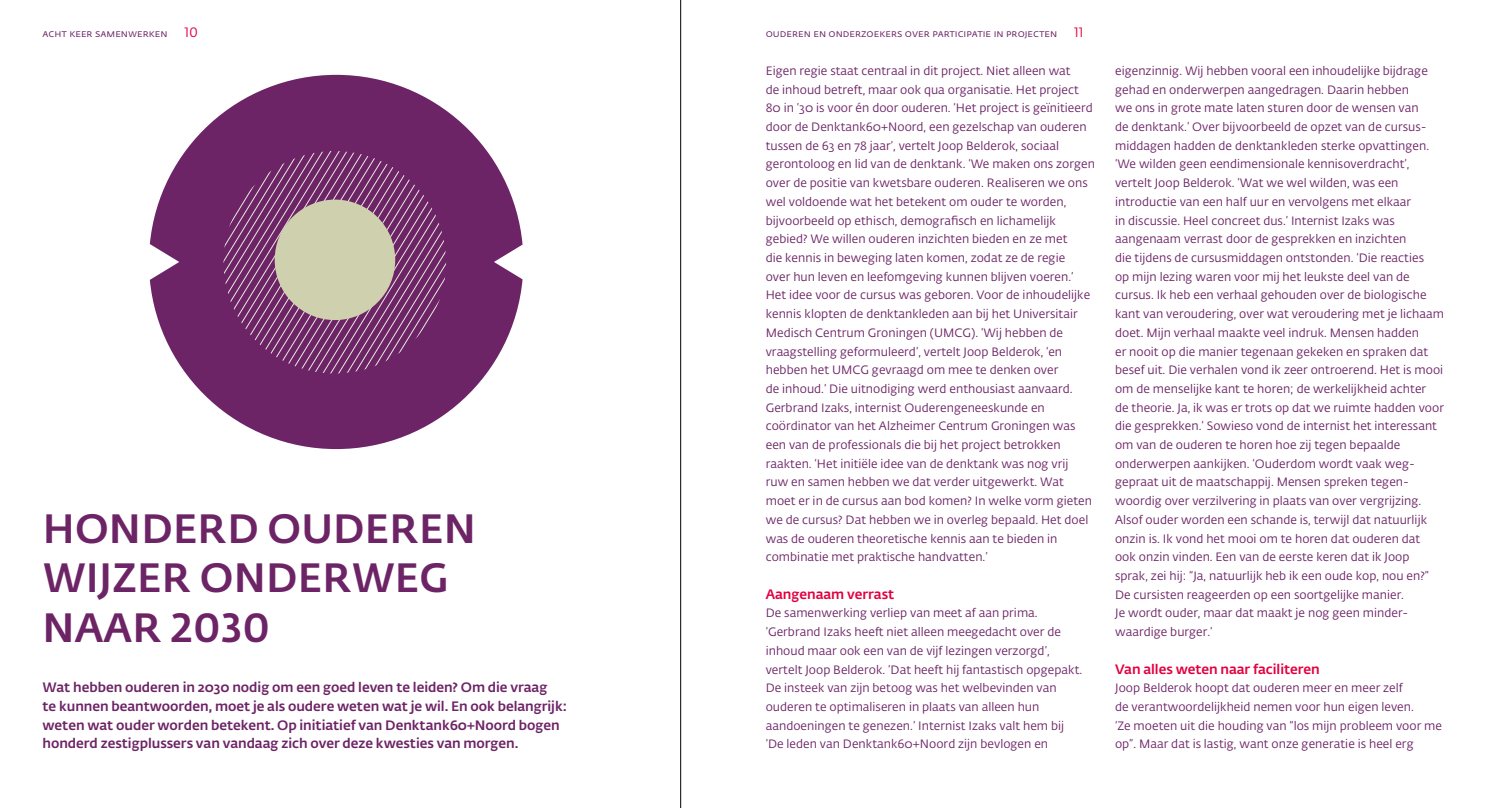
<style>
.page{position:relative;width:1489px;height:808px;background:#fff}
.page>*{position:absolute;margin:0;border:0;box-sizing:border-box;transform-origin:0 0}
.t1{font:500 40.5px/49.5px "Fedra Sans Alt Std";letter-spacing:.05em;color:#6d2466}
.t2{font:500 13.5px/18.8px "Fedra Sans Alt Std";letter-spacing:-.005em;color:#6d2466}
.t3{font:500 13.5px "Fedra Sans Alt Std";letter-spacing:-.005em;color:#e20040}
.t4{font:13.5px "Fedra Sans Alt Std";color:#e20040}
.t5{font:12px/18.8px "Fedra Sans Alt Std";letter-spacing:.005em;color:#6d2466}
.t6{font:10.5px "Fedra Sans Alt Std";letter-spacing:-.005em;color:#6d2466}
</style>
<div class="page">
<svg style="left:150px;top:75px;width:372px;height:374px;fill:#6d2466"></svg>
<svg style="left:223px;top:151px;width:223px;height:222px;background:#7a3972"></svg>
<div style="left:275px;top:200px;width:120px;height:120px;background:#cfd0ad;border-radius:50%"></div>
<hr style="left:680px;top:0;width:1px;height:808px;background:#000">
<p class="t6" style="left:43px;top:27px;width:127px">acht keer samenwerken</p>
<p class="t4" style="left:184px;top:25px;width:15px">10</p>
<p class="t6" style="left:765px;top:27px;width:293px">ouderen en onderzoekers over participatie in projecten</p>
<p class="t4" style="left:1074px;top:25px;width:11px">11</p>
<p class="t5" style="left:765px;top:61px;width:331px">Eigen regie staat centraal in dit project. Niet alleen wat<br>de inhoud betreft, maar ook qua organisatie. Het project 80 in ’30 is voor én door ouderen. ‘Het project is geïnitieerd door de Denktank60+Noord, een gezelschap van ouderen tussen de 63 en 78 jaar’, vertelt Joop Belderok, sociaal gerontoloog en lid van de denktank. ‘We maken ons zorgen over de positie van kwetsbare ouderen. Realiseren we ons wel voldoende wat het betekent om ouder te worden, bijvoorbeeld op ethisch, demografisch en lichamelijk gebied? We willen ouderen inzichten bieden en ze met<br>die kennis in beweging laten komen, zodat ze de regie<br>over hun leven en leefomgeving kunnen blijven voeren.’ Het idee voor de cursus was geboren. Voor de inhoudelijke kennis klopten de denktankleden aan bij het Universitair Medisch Centrum Groningen (UMCG). ‘Wij hebben de vraagstelling geformuleerd’, vertelt Joop Belderok, ‘en hebben het UMCG gevraagd om mee te denken over<br>de inhoud.’ Die uitnodiging werd enthousiast aanvaard.<br>Gerbrand Izaks, internist Ouderengeneeskunde en coördinator van het Alzheimer Centrum Groningen was een van de professionals die bij het project betrokken raakten. ‘Het initiële idee van de denktank was nog vrij<br>ruw en samen hebben we dat verder uitgewerkt. Wat moet er in de cursus aan bod komen? In welke vorm gieten we de cursus? Dat hebben we in overleg bepaald. Het doel was de ouderen theoretische kennis aan te bieden in combinatie met praktische handvatten.’</p>
<p class="t3" style="left:765px;top:586px;width:130px">Aangenaam verrast</p>
<p class="t5" style="left:765px;top:604px;width:318px">De samenwerking verliep van meet af aan prima. ‘Gerbrand Izaks heeft niet alleen meegedacht over de inhoud maar ook een van de vijf lezingen verzorgd’, vertelt Joop Belderok. ‘Dat heeft hij fantastisch opgepakt.<br>De insteek van zijn betoog was het welbevinden van ouderen te optimaliseren in plaats van alleen hun aandoeningen te genezen.’ Internist Izaks valt hem bij ‘De leden van Denktank60+Noord zijn bevlogen en</p>
<h1 class="t1" style="left:43px;top:504px;width:403px;text-indent:155px">rd ouderen wijzer onde</h1>
<h1 class="t1" style="left:43px;top:504px;width:31px">Honde</h1>
<h1 class="t1" style="left:322px;top:553px;width:127px">rweg</h1>
<h1 class="t1" style="left:43px;top:603px;width:30px">naa</h1>
<h1 class="t1" style="left:132px;top:603px;width:139px">r 2030</h1>
<p class="t2" style="left:43px;top:678px;width:526px">Wat hebben ouderen in 2030 nodig om een goed leven te leiden? Om die vraag<br>te kunnen beantwoorden, moet je als oudere weten wat je wil. En ook belangrijk: weten wat ouder worden betekent. Op initiatief van Denktank60+Noord bogen honderd zestigplussers van vandaag zich over deze kwesties van morgen.</p>
<p class="t5" style="left:1115px;top:61px;width:330px">eigenzinnig. Wij hebben vooral een inhoudelijke bijdrage gehad en onderwerpen aangedragen. Daarin hebben<br>we ons in grote mate laten sturen door de wensen van<br>de denktank.’ Over bijvoorbeeld de opzet van de cursus&shy;middagen hadden de denktankleden sterke opvattingen. ‘We wilden geen eendimensionale kennisoverdracht’, vertelt Joop Belderok. ‘Wat we wel wilden, was een introductie van een half uur en vervolgens met elkaar<br>in discussie. Heel concreet dus.’ Internist Izaks was aangenaam verrast door de gesprekken en inzichten<br>die tijdens de cursusmiddagen ontstonden. ‘Die reacties<br>op mijn lezing waren voor mij het leukste deel van de cursus. Ik heb een verhaal gehouden over de biologische kant van veroudering, over wat veroudering met je lichaam doet. Mijn verhaal maakte veel indruk. Mensen hadden<br>er nooit op die manier tegenaan gekeken en spraken dat besef uit. Die verhalen vond ik zeer ontroerend. Het is mooi om de menselijke kant te horen; de werkelijkheid achter<br>de theorie. Ja, ik was er trots op dat we ruimte hadden voor die gesprekken.’ Sowieso vond de internist het interessant om van de ouderen te horen hoe zij tegen bepaalde onderwerpen aankijken. ‘Ouderdom wordt vaak weg&shy;gepraat uit de maatschappij. Mensen spreken tegen&shy;woordig over verzilvering in plaats van over vergrijzing.<br>Alsof ouder worden een schande is, terwijl dat natuurlijk onzin is. Ik vond het mooi om te horen dat ouderen dat ook onzin vinden. Een van de eerste keren dat ik Joop sprak, zei hij: “Ja, natuurlijk heb ik een oude kop, nou en?” De cursisten reageerden op een soortgelijke manier.<br>Je wordt ouder, maar dat maakt je nog geen minder&shy;waardige burger.’</p>
<p class="t3" style="left:1115px;top:660px;width:206px">Van alles weten naar faciliteren</p>
<p class="t5" style="left:1115px;top:679px;width:328px">Joop Belderok hoopt dat ouderen meer en meer zelf<br>de verantwoordelijkheid nemen voor hun eigen leven.<br>‘Ze moeten uit die houding van “los mijn probleem voor me op”. Maar dat is lastig, want onze generatie is heel erg</p>
</div>
